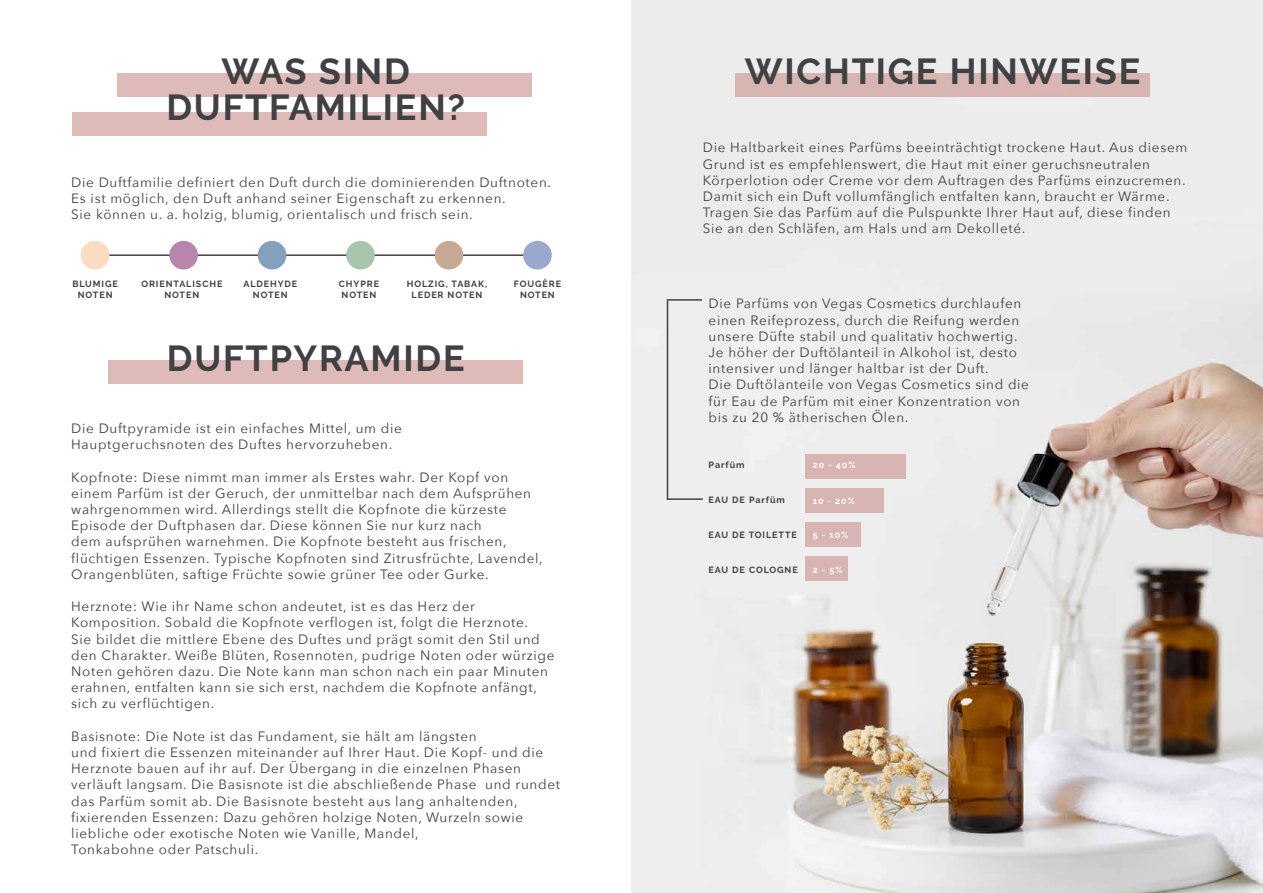
<style>
.page{position:relative;width:1263px;height:893px;background:#fff}
.page>*{position:absolute;margin:0;border:0;box-sizing:border-box;transform-origin:0 0}
.t1{font:700 36px/36px "Raleway";letter-spacing:.05em;color:#414042;text-align:center}
.t2{font:13.5px/16.2px "Avenir Next";letter-spacing:.05em;color:#414042}
.t3{font:700 9px/10.8px "Raleway";letter-spacing:.1em;color:#414042;text-align:center}
.t4{font:700 9px "Raleway";letter-spacing:.1em;color:#fff}
</style>
<div class="page">
<img style="left:631px;top:0;width:632px;height:893px">
<hr style="left:104px;top:254px;width:427px;height:2px;background:#414042">
<div style="left:72px;top:112px;width:414px;height:24px;background:#debbb8"></div>
<div style="left:117px;top:73px;width:414px;height:24px;background:#debbb8"></div>
<div style="left:109px;top:360px;width:414px;height:23px;background:#debbb8"></div>
<div style="left:736px;top:73px;width:414px;height:24px;background:#d7b5b1"></div>
<div style="left:81px;top:241px;width:28px;height:28px;background:#fddcc1;border-radius:50%"></div>
<div style="left:169px;top:241px;width:29px;height:28px;background:#b886ac;border-radius:50%"></div>
<div style="left:258px;top:241px;width:28px;height:28px;background:#859fbe;border-radius:50%"></div>
<div style="left:346px;top:241px;width:29px;height:28px;background:#a7c6ad;border-radius:50%"></div>
<div style="left:435px;top:241px;width:28px;height:28px;background:#c8a994;border-radius:50%"></div>
<div style="left:523px;top:241px;width:29px;height:28px;background:#9aa8cd;border-radius:50%"></div>
<div style="left:805px;top:454px;width:101px;height:24px;background:#d8b5b2"></div>
<div style="left:805px;top:488px;width:78px;height:24px;background:#d8b5b2"></div>
<div style="left:805px;top:522px;width:56px;height:24px;background:#d8b5b2"></div>
<div style="left:805px;top:556px;width:43px;height:24px;background:#d8b5b2"></div>
<hr style="left:667px;top:498px;width:36px;height:2px;background:#414042">
<hr style="left:667px;top:301px;width:1px;height:199px;background:#414042">
<hr style="left:667px;top:299px;width:35px;height:2px;background:#414042">
<h1 class="t1" style="left:166px;top:53px;width:300px">WAS SIND<br>DUFTFAMILIEN?</h1>
<p class="t2" style="left:71px;top:174px;width:481px">Die Duftfamilie definiert den Duft durch die dominierenden Duftnoten.<br>Es ist möglich, den Duft anhand seiner Eigenschaft zu erkennen.<br>Sie können u. a. holzig, blumig, orientalisch und frisch sein.</p>
<p class="t3" style="left:72px;top:279px;width:47px">BLUMIGE<br>NOTEN</p>
<p class="t3" style="left:141px;top:279px;width:83px">ORIENTALISCHE<br>NOTEN</p>
<p class="t3" style="left:243px;top:279px;width:55px">ALDEHYDE<br>NOTEN</p>
<p class="t3" style="left:339px;top:279px;width:42px">CHYPRE<br>NOTEN</p>
<p class="t3" style="left:407px;top:279px;width:82px">HOLZIG, TABAK,<br>LEDER NOTEN</p>
<p class="t3" style="left:514px;top:279px;width:49px">FOUGÈRE<br>NOTEN</p>
<h1 class="t1" style="left:167px;top:340px;width:299px">DUFTPYRAMIDE</h1>
<p class="t2" style="left:71px;top:419px;width:332px">Die Duftpyramide ist ein einfaches Mittel, um die<br>Hauptgeruchsnoten des Duftes hervorzuheben.</p>
<p class="t2" style="left:71px;top:468px;width:473px">Kopfnote: Diese nimmt man immer als Erstes wahr. Der Kopf von einem Parfüm ist der Geruch, der unmittelbar nach dem Aufsprühen wahrgenommen wird. Allerdings stellt die Kopfnote die kürzeste Episode der Duftphasen dar. Diese können Sie nur kurz nach<br>dem aufsprühen warnehmen. Die Kopfnote besteht aus frischen, flüchtigen Essenzen. Typische Kopfnoten sind Zitrusfrüchte, Lavendel, Orangenblüten, saftige Früchte sowie grüner Tee oder Gurke.</p>
<p class="t2" style="left:71px;top:598px;width:485px">Herznote: Wie ihr Name schon andeutet, ist es das Herz der Komposition. Sobald die Kopfnote verflogen ist, folgt die Herznote.<br>Sie bildet die mittlere Ebene des Duftes und prägt somit den Stil und den Charakter. Weiße Blüten, Rosennoten, pudrige Noten oder würzige Noten gehören dazu. Die Note kann man schon nach ein paar Minuten erahnen, entfalten kann sie sich erst, nachdem die Kopfnote anfängt, sich zu verflüchtigen.</p>
<p class="t2" style="left:71px;top:727px;width:490px">Basisnote: Die Note ist das Fundament, sie hält am längsten<br>und fixiert die Essenzen miteinander auf Ihrer Haut. Die Kopf- und die Herznote bauen auf ihr auf. Der Übergang in die einzelnen Phasen verläuft langsam. Die Basisnote ist die abschließende Phase und rundet das Parfüm somit ab. Die Basisnote besteht aus lang anhaltenden, fixierenden Essenzen: Dazu gehören holzige Noten, Wurzeln sowie liebliche oder exotische Noten wie Vanille, Mandel,<br>Tonkabohne oder Patschuli.</p>
<h1 class="t1" style="left:745px;top:53px;width:397px">WICHTIGE HINWEISE</h1>
<p class="t2" style="left:703px;top:139px;width:486px">Die Haltbarkeit eines Parfüms beeinträchtigt trockene Haut. Aus diesem Grund ist es empfehlenswert, die Haut mit einer geruchsneutralen Körperlotion oder Creme vor dem Auftragen des Parfüms einzucremen.<br>Damit sich ein Duft vollumfänglich entfalten kann, braucht er Wärme.<br>Tragen Sie das Parfüm auf die Pulspunkte Ihrer Haut auf, diese finden Sie an den Schläfen, am Hals und am Dekolleté.</p>
<p class="t2" style="left:709px;top:295px;width:322px">Die Parfüms von Vegas Cosmetics durchlaufen einen Reifeprozess, durch die Reifung werden unsere Düfte stabil und qualitativ hochwertig.<br>Je höher der Duftölanteil in Alkohol ist, desto intensiver und länger haltbar ist der Duft.<br>Die Duftölanteile von Vegas Cosmetics sind die für Eau de Parfüm mit einer Konzentration von bis zu 20 % ätherischen Ölen.</p>
<p class="t3" style="left:709px;top:460px;width:37px">Parfüm</p>
<p class="t3" style="left:709px;top:495px;width:78px">EAU DE Parfüm</p>
<p class="t3" style="left:709px;top:530px;width:90px">EAU DE TOILETTE</p>
<p class="t3" style="left:709px;top:565px;width:91px">EAU DE COLOGNE</p>
<p class="t4" style="left:813px;top:460px;width:44px">20 - 40%</p>
<p class="t4" style="left:813px;top:495px;width:44px">10 - 20%</p>
<p class="t4" style="left:813px;top:530px;width:37px">5 - 10%</p>
<p class="t4" style="left:813px;top:565px;width:31px">2 - 5%</p>
</div>
